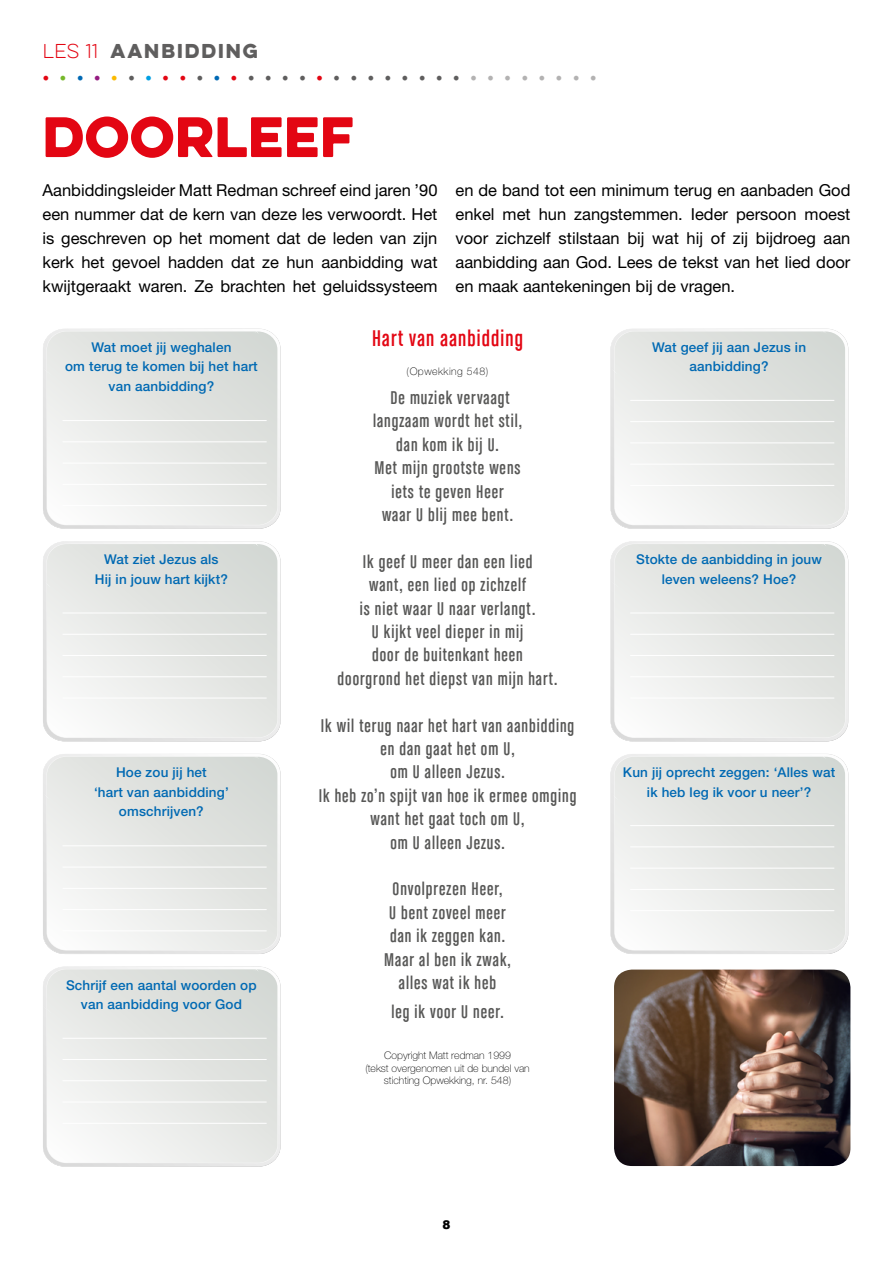
<style>
.page{position:relative;width:893px;height:1263px;background:#fff}
.page>*{position:absolute;margin:0;border:0;box-sizing:border-box;transform-origin:0 0}
.t1{font:51px "Eveleth Clean";letter-spacing:.01em;color:#e30613}
.t2{font:24px "Chalet Comprime Cologne Sixty";letter-spacing:.05em;color:#e30613}
.t3{font:19.5px/23.4px "Chalet Comprime Cologne Sixty";letter-spacing:.05em;color:#575756;text-align:center}
.t4{font:18px "Minion Pro";color:#5f5e5e}
.t5{font:18px "Eveleth Clean";letter-spacing:.11em;color:#5f5e5e}
.t6{font:16.5px/24px "Helvetica Neue";color:#000;text-align:justify}
.t7{font:500 13.5px/19.5px "Helvetica Neue";letter-spacing:.01em;color:#0069b3;text-align:center}
.t8{font:900 12px "Arial";color:#000}
.t9{font:100 10.5px/12.6px "Helvetica Neue";color:#000;text-align:center}
.t10{font:100 10.5px "Helvetica Neue";letter-spacing:.05em;color:#000}
.s1{font-weight:100;color:#e30613}
.s2{color:#e30613}
.s3{color:#76b82a}
.s4{color:#0069b4}
.s5{color:#951b81}
.s6{color:#fbba00}
.s7{color:#009fe3}
.s8{color:#b3b2b2}
</style>
<div class="page">
<svg style="left:52px;top:340px;width:228px;height:188px"></svg>
<svg style="left:43px;top:329px;width:235px;height:196px"></svg>
<hr style="left:63px;top:420px;width:204px;height:1px;background:#fff">
<hr style="left:63px;top:441px;width:204px;height:1px;background:#fff">
<hr style="left:63px;top:463px;width:204px;height:1px;background:#fff">
<hr style="left:63px;top:484px;width:204px;height:1px;background:#fff">
<hr style="left:63px;top:505px;width:204px;height:1px;background:#fff">
<svg style="left:620px;top:340px;width:228px;height:188px"></svg>
<svg style="left:610px;top:329px;width:236px;height:196px"></svg>
<hr style="left:630px;top:400px;width:204px;height:1px;background:#fff">
<hr style="left:630px;top:421px;width:204px;height:1px;background:#fff">
<hr style="left:630px;top:442px;width:204px;height:1px;background:#fff">
<hr style="left:630px;top:464px;width:204px;height:1px;background:#fff">
<hr style="left:630px;top:485px;width:204px;height:1px;background:#fff">
<svg style="left:51px;top:541px;width:229px;height:200px"></svg>
<svg style="left:43px;top:542px;width:235px;height:195px"></svg>
<hr style="left:63px;top:613px;width:204px;height:1px;background:#fff">
<hr style="left:63px;top:634px;width:204px;height:1px;background:#fff">
<hr style="left:63px;top:655px;width:204px;height:1px;background:#fff">
<hr style="left:63px;top:676px;width:204px;height:1px;background:#fff">
<hr style="left:63px;top:698px;width:204px;height:1px;background:#fff">
<svg style="left:619px;top:541px;width:229px;height:200px"></svg>
<svg style="left:610px;top:542px;width:236px;height:195px"></svg>
<hr style="left:630px;top:613px;width:204px;height:1px;background:#fff">
<hr style="left:630px;top:634px;width:204px;height:1px;background:#fff">
<hr style="left:630px;top:655px;width:204px;height:1px;background:#fff">
<hr style="left:630px;top:676px;width:204px;height:1px;background:#fff">
<hr style="left:630px;top:698px;width:204px;height:1px;background:#fff">
<svg style="left:52px;top:765px;width:228px;height:189px"></svg>
<svg style="left:43px;top:754px;width:235px;height:196px"></svg>
<hr style="left:63px;top:845px;width:204px;height:1px;background:#fff">
<hr style="left:63px;top:867px;width:204px;height:1px;background:#fff">
<hr style="left:63px;top:888px;width:204px;height:1px;background:#fff">
<hr style="left:63px;top:909px;width:204px;height:1px;background:#fff">
<hr style="left:63px;top:930px;width:204px;height:1px;background:#fff">
<svg style="left:620px;top:766px;width:228px;height:188px"></svg>
<svg style="left:610px;top:754px;width:236px;height:196px"></svg>
<hr style="left:630px;top:825px;width:204px;height:1px;background:#fff">
<hr style="left:630px;top:846px;width:204px;height:1px;background:#fff">
<hr style="left:630px;top:868px;width:204px;height:1px;background:#fff">
<hr style="left:630px;top:889px;width:204px;height:1px;background:#fff">
<hr style="left:630px;top:910px;width:204px;height:1px;background:#fff">
<svg style="left:53px;top:966px;width:227px;height:200px"></svg>
<svg style="left:43px;top:967px;width:235px;height:196px"></svg>
<hr style="left:63px;top:1038px;width:204px;height:1px;background:#fff">
<hr style="left:63px;top:1059px;width:204px;height:1px;background:#fff">
<hr style="left:63px;top:1080px;width:204px;height:1px;background:#fff">
<hr style="left:63px;top:1102px;width:204px;height:1px;background:#fff">
<hr style="left:63px;top:1123px;width:204px;height:1px;background:#fff">
<img style="left:614px;top:969px;width:236px;height:197px">
<p class="t5" style="left:43px;top:37px;width:217px"><span class="s1">les 11</span> AANBIDDING</p>
<p class="t4" style="left:43px;top:64px;width:556px"><span class="s2">•</span><span class="s3">•</span><span class="s4">•</span><span class="s5">•</span><span class="s6">•</span>•<span class="s7">•</span><span class="s2">••</span>•<span class="s4">•</span><span class="s2">•</span>••••<span class="s2">•</span>••••••••<span class="s8">••••••••</span></p>
<h1 class="t1" style="left:43px;top:98px;width:313px">DOORLEEF</h1>
<p class="t6" style="left:43px;top:178px;width:396px">Aanbiddingsleider Matt Redman schreef eind jaren ’90 een nummer dat de kern van deze les verwoordt. Het is geschreven op het moment dat de leden van zijn kerk het gevoel hadden dat ze hun aanbidding wat kwijtgeraakt waren. Ze brachten het geluidssysteem</p>
<p class="t6" style="left:455px;top:178px;width:396px">en de band tot een minimum terug en aanbaden God enkel met hun zangstemmen. Ieder persoon moest voor zichzelf stilstaan bij wat hij of zij bijdroeg aan aanbidding aan God. Lees de tekst van het lied door en maak aantekeningen bij de vragen.</p>
<p class="t2" style="left:372px;top:325px;width:153px">Hart van aanbidding</p>
<p class="t10" style="left:407px;top:365px;width:83px">(Opwekking 548)</p>
<p class="t3" style="left:373px;top:386px;width:150px">De muziek vervaagt langzaam wordt het stil, dan kom ik bij U.<br>Met mijn grootste wens iets te geven Heer<br>waar U blij mee bent.</p>
<p class="t3" style="left:338px;top:549px;width:221px">Ik geef U meer dan een lied<br>want, een lied op zichzelf<br>is niet waar U naar verlangt.<br>U kijkt veel dieper in mij<br>door de buitenkant heen<br>doorgrond het diepst van mijn hart.</p>
<p class="t3" style="left:319px;top:713px;width:259px">Ik wil terug naar het hart van aanbidding en dan gaat het om U,<br>om U alleen Jezus.<br>Ik heb zo’n spijt van hoe ik ermee omging want het gaat toch om U,<br>om U alleen Jezus.</p>
<p class="t3" style="left:384px;top:877px;width:128px">Onvolprezen Heer,<br>U bent zoveel meer dan ik zeggen kan.<br>Maar al ben ik zwak, alles wat ik heb</p>
<p class="t3" style="left:391px;top:999px;width:114px">leg ik voor U neer.</p>
<p class="t9" style="left:365px;top:1049px;width:166px">Copyright Matt redman 1999<br>(tekst overgenomen uit de bundel van stichting Opwekking, nr. 548)</p>
<p class="t7" style="left:65px;top:337px;width:194px">Wat moet jij weghalen<br>om terug te komen bij het hart van aanbidding?</p>
<p class="t7" style="left:652px;top:337px;width:155px">Wat geef jij aan Jezus in aanbidding?</p>
<p class="t7" style="left:95px;top:550px;width:134px">Wat ziet Jezus als<br>Hij in jouw hart kijkt?</p>
<p class="t7" style="left:636px;top:550px;width:187px">Stokte de aanbidding in jouw leven weleens? Hoe?</p>
<p class="t7" style="left:94px;top:762px;width:136px">Hoe zou jij het<br>‘hart van aanbidding’ omschrijven?</p>
<p class="t7" style="left:623px;top:762px;width:214px">Kun jij oprecht zeggen: ‘Alles wat ik heb leg ik voor u neer’?</p>
<p class="t7" style="left:66px;top:975px;width:192px">Schrijf een aantal woorden op van aanbidding voor God</p>
<p class="t8" style="left:442px;top:1216px;width:10px">8</p>
</div>
